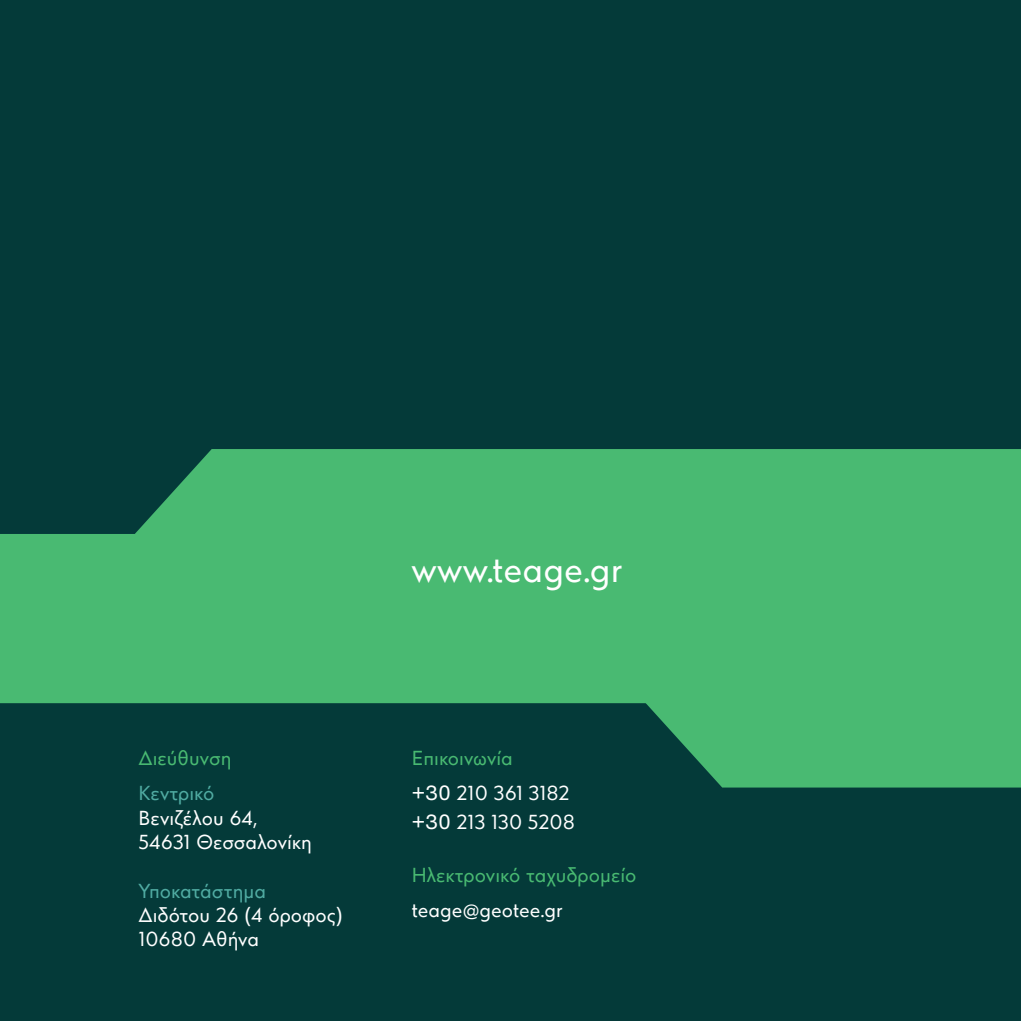
<style>
.page{position:relative;width:1021px;height:1021px;background:#fff}
.page>*{position:absolute;margin:0;border:0;box-sizing:border-box;transform-origin:0 0}
.t1{font:36px "CF Panoptik";color:#fff}
.t2{font:20.25px/24.3px "CF Panoptik";color:#fff}
.t3{font:20.25px/35.1px "CF Panoptik";color:#49ba72}
.t4{font:20.25px "CF Panoptik";color:#50aba2}
.s1{color:#50aba2}
.s2{font-family:"Helvetica Now Var"}
.s3{font-family:"Helvetica Now Var";color:#fff}
.s4{color:#fff}
</style>
<div class="page">
<div style="left:0;top:0;width:1020px;height:1020px;background:#043a39"></div>
<svg style="left:0;top:449px;width:1020px;height:254px;background:#42ae6c"></svg>
<svg style="left:501px;top:533px;width:519px;height:254px;background:#40ab6b"></svg>
<p class="t3" style="left:138px;top:741px;width:95px">Διεύθυνση</p>
<p class="t4" style="left:138px;top:780px;width:78px">Κεντρικό</p>
<p class="t2" style="left:138px;top:805px;width:175px">Βενιζέλου 64,<br>54631 Θεσσαλονίκη</p>
<p class="t2" style="left:138px;top:878px;width:206px"><span class="s1">Υποκατάστημα<br></span>Διδότου 26 <span class="s2">(</span>4 όροφος<span class="s2">)<br></span>10680 Αθήνα</p>
<h1 class="t1" style="left:411px;top:547px;width:212px">www.teage.gr</h1>
<p class="t3" style="left:412px;top:741px;width:159px">Επικοινωνία<br><span class="s3">+30</span> <span class="s4">210 361 3182</span></p>
<p class="t2" style="left:412px;top:810px;width:165px"><span class="s2">+30</span> 213 130 5208</p>
<p class="t3" style="left:412px;top:858px;width:226px">Ηλεκτρονικό ταχυδρομείο</p>
<p class="t2" style="left:412px;top:898px;width:152px">teage@geotee.gr</p>
</div>
